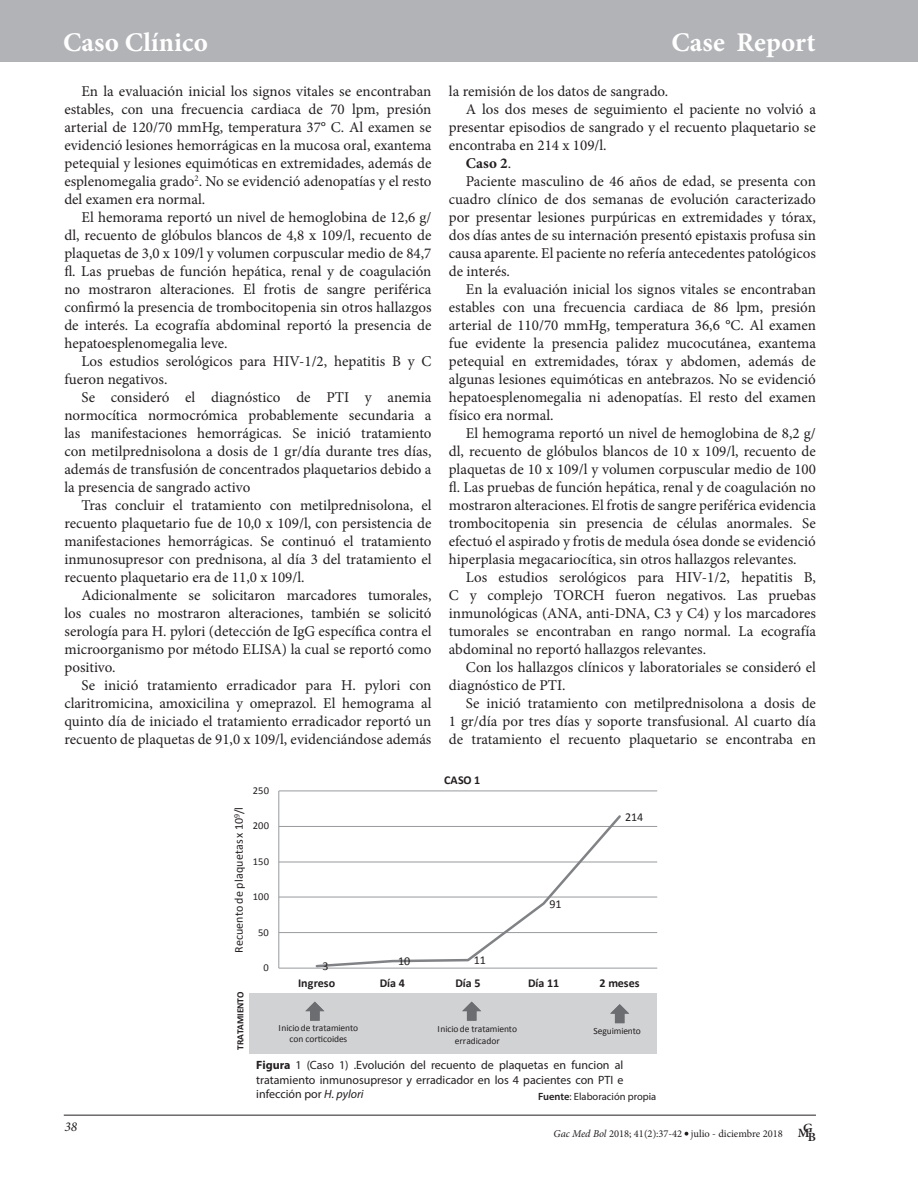
<style>
.page{position:relative;width:918px;height:1188px;background:#fff}
.page>*{position:absolute;margin:0;border:0;box-sizing:border-box;transform-origin:0 0}
.t1{font:700 27px "Minion Pro";letter-spacing:.005em;color:#fff}
.t2{font:15px/18px "Minion Pro";color:#231f20;text-align:justify}
.t3{font:700 15px "Minion Pro";color:#231f20}
.t4{font:italic 13.5px "Minion Pro";color:#231f20}
.t5{font:600 12.6px "Minion Pro";color:#231f20;scale:1.05 1}
.t6{font:12px/14.4px "Myriad Pro";color:#231f20;text-align:justify}
.t7{font:12px "Calibri";color:#231f20}
.t8{font:700 12px "Calibri";letter-spacing:-.005em;color:#231f20}
.t9{font:10.5px "Minion Pro";color:#231f20}
.t10{font:10.5px "Myriad Pro";color:#231f20}
.t11{font:10.5px "Calibri";letter-spacing:.015em;color:#231f20}
.t12{font:9.45px/11.6px "Calibri";letter-spacing:-.005em;color:#231f20;text-align:center}
.t13{font:700 9.45px "Calibri";letter-spacing:-.02em;color:#231f20}
.s1{font-weight:400}
.s2{font-weight:700}
.s3{font-style:italic}
.s4{font-weight:600}
</style>
<div class="page">
<div style="left:0;top:1px;width:918px;height:61px;background:#b2b3b7"></div>
<hr style="left:64px;top:1115px;width:752px;height:1px;background:#231f20">
<svg style="left:685px;top:1132px;width:3px;height:4px"></svg>
<hr style="left:279px;top:932px;width:378px;height:1px;background:#989a9d">
<hr style="left:279px;top:897px;width:378px;height:1px;background:#989a9d">
<hr style="left:279px;top:862px;width:378px;height:1px;background:#989a9d">
<hr style="left:279px;top:826px;width:378px;height:1px;background:#989a9d">
<hr style="left:279px;top:791px;width:378px;height:1px;background:#989a9d">
<hr style="left:279px;top:791px;width:1px;height:177px;background:#989a9d">
<hr style="left:279px;top:968px;width:378px;height:1px;background:#989a9d">
<svg style="left:314px;top:815px;width:309px;height:154px"></svg>
<div style="left:249px;top:993px;width:408px;height:60px;background:#d1d2d4"></div>
<svg style="left:305px;top:1002px;width:19px;height:19px"></svg>
<svg style="left:462px;top:1002px;width:19px;height:19px"></svg>
<svg style="left:610px;top:1004px;width:19px;height:19px"></svg>
<h1 class="t1" style="left:63px;top:23px;width:146px">Caso Clínico</h1>
<h1 class="t1" style="left:671px;top:23px;width:146px">Case Report</h1>
<p class="t2" style="left:64px;top:82px;width:369px;text-indent:17px">En la evaluación inicial los signos vitales se encontraban estables, con una frecuencia cardiaca de 70 lpm, presión arterial de 120/70 mmHg, temperatura 37° C. Al examen se evidenció lesiones hemorrágicas en la mucosa oral, exantema petequial y lesiones equimóticas en extremidades, además de esplenomegalia grado<sup>2</sup>. No se evidenció adenopatías y el resto del examen era normal.</p>
<p class="t2" style="left:64px;top:208px;width:369px;text-indent:17px">El hemorama reportó un nivel de hemoglobina de 12,6 g/ dl, recuento de glóbulos blancos de 4,8 x 109/l, recuento de plaquetas de 3,0 x 109/l y volumen corpuscular medio de 84,7 fl. Las pruebas de función hepática, renal y de coagulación no mostraron alteraciones. El frotis de sangre periférica confirmó la presencia de trombocitopenia sin otros hallazgos de interés. La ecografía abdominal reportó la presencia de hepatoesplenomegalia leve.</p>
<p class="t2" style="left:64px;top:352px;width:369px;text-indent:17px">Los estudios serológicos para HIV-1/2, hepatitis B y C fueron negativos.</p>
<p class="t2" style="left:64px;top:388px;width:369px;text-indent:17px">Se consideró el diagnóstico de PTI y anemia normocítica normocrómica probablemente secundaria a las manifestaciones hemorrágicas. Se inició tratamiento con metilprednisolona a dosis de 1 gr/día durante tres días, además de transfusión de concentrados plaquetarios debido a la presencia de sangrado activo</p>
<p class="t2" style="left:64px;top:496px;width:369px;text-indent:17px">Tras concluir el tratamiento con metilprednisolona, el recuento plaquetario fue de 10,0 x 109/l, con persistencia de manifestaciones hemorrágicas. Se continuó el tratamiento inmunosupresor con prednisona, al día 3 del tratamiento el recuento plaquetario era de 11,0 x 109/l.</p>
<p class="t2" style="left:64px;top:586px;width:369px;text-indent:17px">Adicionalmente se solicitaron marcadores tumorales, los cuales no mostraron alteraciones, también se solicitó serología para H. pylori (detección de IgG específica contra el microorganismo por método ELISA) la cual se reportó como positivo.</p>
<p class="t2" style="left:64px;top:676px;width:369px;text-indent:17px">Se inició tratamiento erradicador para H. pylori con claritromicina, amoxicilina y omeprazol. El hemograma al quinto día de iniciado el tratamiento erradicador reportó un recuento de plaquetas de 91,0 x 109/l, evidenciándose además</p>
<p class="t7" style="left:231px;top:953px;width:147px;rotate:-90deg">Recuento de plaquetasx 10<sup>9</sup>/l</p>
<p class="t11" style="left:253px;top:784px;width:18px">250</p>
<p class="t11" style="left:253px;top:819px;width:18px">200</p>
<p class="t11" style="left:253px;top:855px;width:18px">150</p>
<p class="t11" style="left:253px;top:890px;width:18px">100</p>
<p class="t11" style="left:258px;top:925px;width:12px">50</p>
<p class="t2" style="left:449px;top:82px;width:221px">la remisión de los datos de sangrado.</p>
<p class="t2" style="left:449px;top:100px;width:369px;text-indent:17px">A los dos meses de seguimiento el paciente no volvió a presentar episodios de sangrado y el recuento plaquetario se encontraba en 214 x 109/l.</p>
<p class="t3" style="left:466px;top:153px;width:47px">Caso 2<span class="s1">.</span></p>
<p class="t2" style="left:449px;top:172px;width:369px;text-indent:17px">Paciente masculino de 46 años de edad, se presenta con cuadro clínico de dos semanas de evolución caracterizado por presentar lesiones purpúricas en extremidades y tórax, dos días antes de su internación presentó epistaxis profusa sin causa aparente. El paciente no refería antecedentes patológicos de interés.</p>
<p class="t2" style="left:449px;top:280px;width:369px;text-indent:17px">En la evaluación inicial los signos vitales se encontraban estables con una frecuencia cardiaca de 86 lpm, presión arterial de 110/70 mmHg, temperatura 36,6 °C. Al examen fue evidente la presencia palidez mucocutánea, exantema petequial en extremidades, tórax y abdomen, además de algunas lesiones equimóticas en antebrazos. No se evidenció hepatoesplenomegalia ni adenopatías. El resto del examen físico era normal.</p>
<p class="t2" style="left:449px;top:424px;width:369px;text-indent:17px">El hemograma reportó un nivel de hemoglobina de 8,2 g/ dl, recuento de glóbulos blancos de 10 x 109/l, recuento de plaquetas de 10 x 109/l y volumen corpuscular medio de 100 fl. Las pruebas de función hepática, renal y de coagulación no mostraron alteraciones. El frotis de sangre periférica evidencia trombocitopenia sin presencia de células anormales. Se efectuó el aspirado y frotis de medula ósea donde se evidenció hiperplasia megacariocítica, sin otros hallazgos relevantes.</p>
<p class="t2" style="left:449px;top:568px;width:369px;text-indent:17px">Los estudios serológicos para HIV-1/2, hepatitis B, C y complejo TORCH fueron negativos. Las pruebas inmunológicas (ANA, anti-DNA, C3 y C4) y los marcadores tumorales se encontraban en rango normal. La ecografía abdominal no reportó hallazgos relevantes.</p>
<p class="t2" style="left:449px;top:658px;width:369px;text-indent:17px">Con los hallazgos clínicos y laboratoriales se consideró el diagnóstico de PTI.</p>
<p class="t2" style="left:449px;top:694px;width:369px;text-indent:17px">Se inició tratamiento con metilprednisolona a dosis de 1 gr/día por tres días y soporte transfusional. Al cuarto día de tratamiento el recuento plaquetario se encontraba en</p>
<p class="t8" style="left:444px;top:772px;width:38px">CASO 1</p>
<p class="t7" style="left:549px;top:896px;width:14px">91</p>
<p class="t7" style="left:625px;top:809px;width:20px">214</p>
<p class="t13" style="left:234px;top:1050px;width:60px;rotate:-90deg">TRATAMIENTO</p>
<p class="t11" style="left:264px;top:961px;width:7px">0</p>
<p class="t7" style="left:322px;top:959px;width:8px">3</p>
<p class="t7" style="left:398px;top:954px;width:14px">10</p>
<p class="t7" style="left:474px;top:953px;width:14px">11</p>
<p class="t8" style="left:298px;top:976px;width:38px">Ingreso</p>
<p class="t8" style="left:380px;top:976px;width:27px">Día 4</p>
<p class="t8" style="left:455px;top:976px;width:27px">Día 5</p>
<p class="t8" style="left:528px;top:976px;width:33px">Día 11</p>
<p class="t8" style="left:599px;top:976px;width:42px">2 meses</p>
<p class="t12" style="left:278px;top:1022px;width:81px">Inicio de tratamiento con corticoides</p>
<p class="t12" style="left:437px;top:1024px;width:81px">Inicio de tratamiento erradicador</p>
<p class="t12" style="left:593px;top:1025px;width:49px">Seguimiento</p>
<p class="t6" style="left:256px;top:1058px;width:369px"><span class="s2">Figura</span> 1 (Caso 1) .Evolución del recuento de plaquetas en funcion al tratamiento inmunosupresor y erradicador en los 4 pacientes con PTI e infección por <span class="s3">H. pylori</span></p>
<p class="t10" style="left:538px;top:1090px;width:120px"><span class="s4">Fuente</span>: Elaboración propia</p>
<p class="t4" style="left:64px;top:1118px;width:14px">38</p>
<p class="t5" style="left:798px;top:1122px;width:16px">MG</p>
<p class="t9" style="left:554px;top:1126px;width:130px"><span class="s3">Gac Med Bol</span> 2018; 41(2):37-42</p>
<p class="t9" style="left:691px;top:1126px;width:94px">julio - diciembre 2018</p>
<p class="t5" style="left:808px;top:1129px;width:9px">B</p>
</div>
